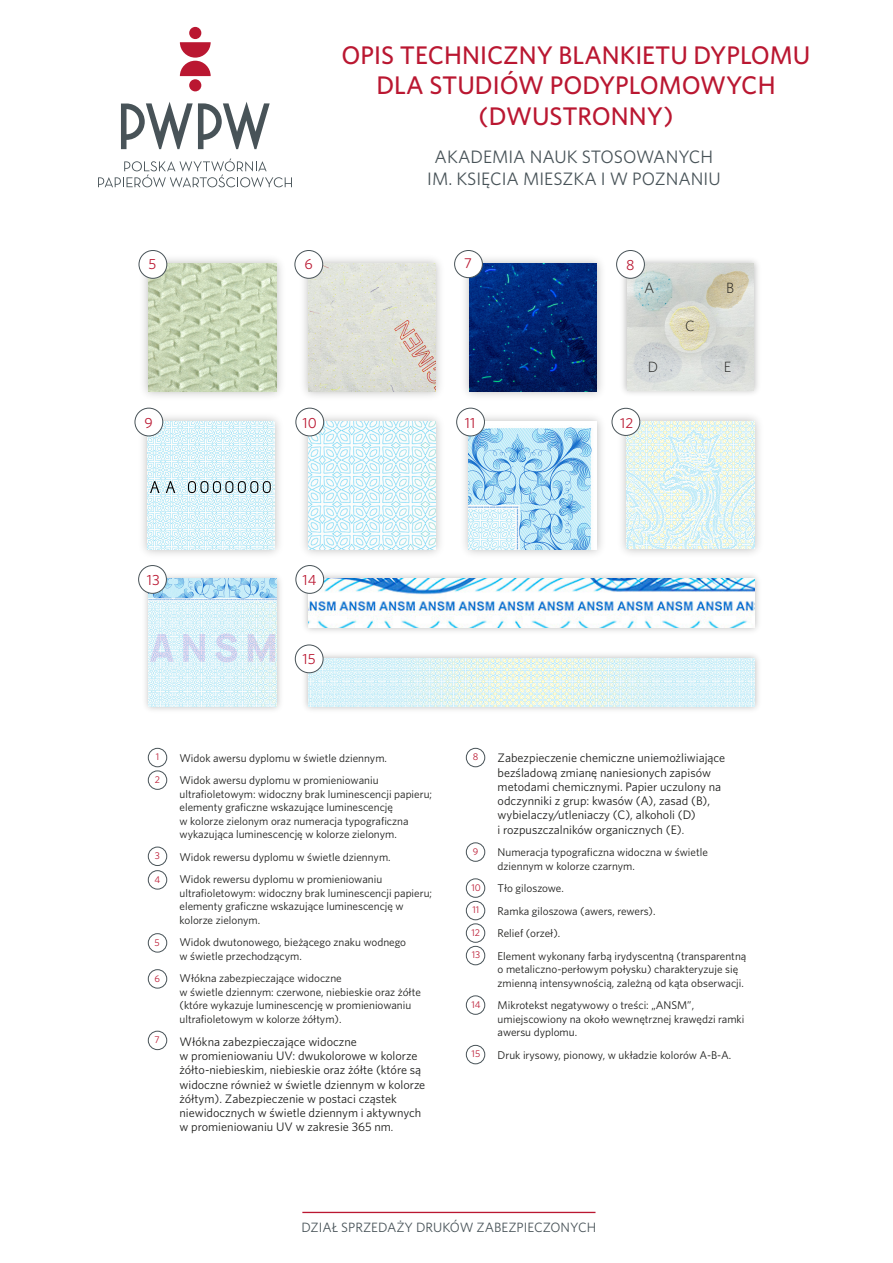
<style>
.page{position:relative;width:893px;height:1263px;background:#fff}
.page>*{position:absolute;margin:0;border:0;box-sizing:border-box;transform-origin:0 0}
.t1{font:500 25.5px/30.6px "Whitney";color:#ba1731;text-align:center}
.t2{font:18px/21.6px "Whitney";color:#485358;text-align:center}
.t3{font:300 14.85px "Whitney";color:#1d1d1b}
.t4{font:14.7px "Whitney";color:#ba1731}
.t5{font:14.4px "Whitney";color:#ba1731}
.t6{font:13.5px "Whitney";color:#485358}
.t7{font:12.3px/14.2px "Whitney";color:#1d1d1b}
.t8{font:11.25px/13.5px "Whitney";color:#1d1d1b}
.t9{font:11.25px/13.5px "Whitney";color:#1d1e1c}
.t10{font:9.75px "Whitney";color:#ba1731}
.s1{font-size:11.25px}
</style>
<div class="page">
<img style="left:134px;top:408px;width:145px;height:146px">
<img style="left:147px;top:421px;width:128px;height:128px">
<img style="left:617px;top:254px;width:141px;height:140px">
<img style="left:627px;top:264px;width:127px;height:126px">
<hr style="left:302px;top:1212px;width:293px;height:1px;background:#ba1731">
<svg style="left:121px;top:102px;width:149px;height:47px"></svg>
<div style="left:189px;top:79px;width:12px;height:12px;background:#ba1731;border-radius:50%"></div>
<svg style="left:180px;top:42px;width:31px;height:34px"></svg>
<div style="left:189px;top:27px;width:12px;height:12px;background:#ba1731;border-radius:50%"></div>
<svg style="left:98px;top:159px;width:194px;height:28px"></svg>
<img style="left:456px;top:251px;width:146px;height:145px">
<img style="left:469px;top:264px;width:128px;height:127px">
<div style="left:455px;top:250px;width:27px;height:28px;background:#fff;border-radius:50%"></div>
<div style="left:454px;top:250px;width:29px;height:28px;border:1px solid #485358;border-radius:50%"></div>
<div style="left:617px;top:250px;width:27px;height:28px;background:#fff;border-radius:50%"></div>
<div style="left:616px;top:250px;width:29px;height:29px;border:1px solid #485358;border-radius:50%"></div>
<div style="left:135px;top:408px;width:28px;height:28px;background:#fff;border-radius:50%"></div>
<div style="left:135px;top:408px;width:28px;height:28px;border:1px solid #485358;border-radius:50%"></div>
<div style="left:148px;top:771px;width:19px;height:18px;border:1px solid #485358;border-radius:50%"></div>
<div style="left:148px;top:847px;width:19px;height:19px;border:1px solid #485358;border-radius:50%"></div>
<div style="left:148px;top:870px;width:19px;height:19px;border:1px solid #485358;border-radius:50%"></div>
<div style="left:148px;top:748px;width:19px;height:19px;border:1px solid #485358;border-radius:50%"></div>
<img style="left:138px;top:251px;width:143px;height:145px">
<img style="left:149px;top:264px;width:127px;height:127px">
<div style="left:139px;top:250px;width:28px;height:28px;background:#fff;border-radius:50%"></div>
<div style="left:139px;top:250px;width:28px;height:29px;border:1px solid #485358;border-radius:50%"></div>
<img style="left:295px;top:251px;width:145px;height:145px">
<img style="left:308px;top:264px;width:128px;height:127px">
<div style="left:295px;top:250px;width:28px;height:28px;background:#fff;border-radius:50%"></div>
<div style="left:295px;top:250px;width:28px;height:29px;border:1px solid #485358;border-radius:50%"></div>
<img style="left:295px;top:408px;width:145px;height:146px">
<img style="left:308px;top:421px;width:128px;height:128px">
<div style="left:296px;top:408px;width:28px;height:28px;background:#fff;border-radius:50%"></div>
<div style="left:296px;top:408px;width:28px;height:28px;border:1px solid #485358;border-radius:50%"></div>
<img style="left:456px;top:408px;width:146px;height:146px">
<img style="left:469px;top:421px;width:127px;height:128px">
<div style="left:457px;top:408px;width:27px;height:28px;background:#fff;border-radius:50%"></div>
<div style="left:456px;top:408px;width:29px;height:28px;border:1px solid #485358;border-radius:50%"></div>
<img style="left:139px;top:569px;width:141px;height:141px">
<img style="left:149px;top:579px;width:127px;height:127px">
<img style="left:614px;top:408px;width:145px;height:146px">
<img style="left:627px;top:421px;width:127px;height:128px">
<div style="left:612px;top:408px;width:28px;height:27px;background:#fff;border-radius:50%"></div>
<div style="left:612px;top:408px;width:28px;height:28px;border:1px solid #485358;border-radius:50%"></div>
<div style="left:139px;top:565px;width:27px;height:28px;background:#fff;border-radius:50%"></div>
<div style="left:138px;top:565px;width:29px;height:29px;border:1px solid #485358;border-radius:50%"></div>
<img style="left:298px;top:648px;width:461px;height:62px">
<img style="left:308px;top:658px;width:447px;height:48px">
<div style="left:295px;top:645px;width:28px;height:28px;background:#fff;border-radius:50%"></div>
<div style="left:295px;top:645px;width:28px;height:28px;border:1px solid #485358;border-radius:50%"></div>
<img style="left:298px;top:569px;width:461px;height:62px">
<img style="left:308px;top:578px;width:447px;height:49px">
<div style="left:296px;top:565px;width:28px;height:28px;background:#fff;border-radius:50%"></div>
<div style="left:296px;top:565px;width:28px;height:29px;border:1px solid #485358;border-radius:50%"></div>
<div style="left:148px;top:933px;width:19px;height:19px;border:1px solid #485358;border-radius:50%"></div>
<div style="left:148px;top:969px;width:19px;height:19px;border:1px solid #485358;border-radius:50%"></div>
<div style="left:148px;top:1031px;width:19px;height:19px;border:1px solid #485358;border-radius:50%"></div>
<div style="left:466px;top:748px;width:19px;height:19px;border:1px solid #485358;border-radius:50%"></div>
<div style="left:466px;top:843px;width:19px;height:18px;border:1px solid #485358;border-radius:50%"></div>
<div style="left:466px;top:879px;width:19px;height:18px;border:1px solid #485358;border-radius:50%"></div>
<div style="left:466px;top:901px;width:19px;height:19px;border:1px solid #485358;border-radius:50%"></div>
<div style="left:466px;top:924px;width:19px;height:18px;border:1px solid #485358;border-radius:50%"></div>
<div style="left:466px;top:946px;width:19px;height:19px;border:1px solid #485358;border-radius:50%"></div>
<div style="left:466px;top:996px;width:19px;height:18px;border:1px solid #485358;border-radius:50%"></div>
<div style="left:466px;top:1045px;width:19px;height:19px;border:1px solid #485358;border-radius:50%"></div>
<h3 class="t4" style="left:149px;top:254px;width:9px">5</h3>
<h3 class="t4" style="left:304px;top:254px;width:10px">6</h3>
<h1 class="t1" style="left:342px;top:39px;width:470px">OPIS TECHNICZNY BLANKIETU DYPLOMU<br>DLA STUDIÓW PODYPLOMOWYCH (DWUSTRONNY)</h1>
<h2 class="t2" style="left:427px;top:146px;width:295px">AKADEMIA NAUK STOSOWANYCH<br>IM. KSIĘCIA MIESZKA I W POZNANIU</h2>
<p class="t5" style="left:464px;top:254px;width:9px">7</p>
<h3 class="t4" style="left:626px;top:255px;width:10px">8</h3>
<h3 class="t3" style="left:644px;top:277px;width:12px">A</h3>
<h3 class="t3" style="left:726px;top:277px;width:10px">B</h3>
<h3 class="t3" style="left:685px;top:316px;width:11px">C</h3>
<h3 class="t3" style="left:648px;top:357px;width:12px">D</h3>
<h3 class="t3" style="left:724px;top:357px;width:9px">E</h3>
<h3 class="t4" style="left:145px;top:413px;width:10px">9</h3>
<h3 class="t4" style="left:303px;top:413px;width:16px">10</h3>
<h3 class="t4" style="left:465px;top:413px;width:12px">11</h3>
<p class="t5" style="left:620px;top:413px;width:15px">12</p>
<h3 class="t4" style="left:147px;top:570px;width:14px">13</h3>
<h3 class="t4" style="left:303px;top:570px;width:15px">14</h3>
<h3 class="t4" style="left:302px;top:649px;width:15px">15</h3>
<p class="t10" style="left:156px;top:750px;width:5px">1</p>
<p class="t10" style="left:155px;top:773px;width:7px">2</p>
<p class="t10" style="left:155px;top:849px;width:7px">3</p>
<p class="t10" style="left:155px;top:873px;width:7px">4</p>
<p class="t10" style="left:155px;top:936px;width:7px">5</p>
<p class="t10" style="left:155px;top:972px;width:7px">6</p>
<p class="t10" style="left:155px;top:1033px;width:7px">7</p>
<p class="t8" style="left:180px;top:751px;width:209px">Widok awersu dyplomu w świetle dziennym.</p>
<p class="t9" style="left:180px;top:773px;width:254px">Widok awersu dyplomu w promieniowaniu ultrafioletowym: widoczny brak luminescencji papieru; elementy graficzne wskazujące luminescencję<br>w kolorze zielonym oraz numeracja typograficzna wykazująca luminescencję w kolorze zielonym.</p>
<p class="t8" style="left:180px;top:850px;width:213px">Widok rewersu dyplomu w świetle dziennym.</p>
<p class="t9" style="left:180px;top:872px;width:254px">Widok rewersu dyplomu w promieniowaniu ultrafioletowym: widoczny brak luminescencji papieru; elementy graficzne wskazujące luminescencję w kolorze zielonym.</p>
<p class="t8" style="left:180px;top:935px;width:228px">Widok dwutonowego, bieżącego znaku wodnego w świetle przechodzącym.</p>
<p class="t8" style="left:180px;top:971px;width:243px">Włókna zabezpieczające widoczne<br>w świetle dziennym: czerwone, niebieskie oraz żółte (które wykazuje luminescencję w promieniowaniu ultrafioletowym w kolorze żółtym).</p>
<p class="t7" style="left:180px;top:1034px;width:247px">Włókna zabezpieczające widoczne<br>w promieniowaniu UV: dwukolorowe w kolorze żółto-niebieskim, niebieskie oraz żółte (które są widoczne również w świetle dziennym w kolorze żółtym). Zabezpieczenie w postaci cząstek niewidocznych w świetle dziennym i aktywnych w promieniowaniu UV w zakresie 365 nm<span class="s1">.</span></p>
<p class="t10" style="left:473px;top:750px;width:7px">8</p>
<p class="t10" style="left:473px;top:845px;width:7px">9</p>
<p class="t10" style="left:471px;top:881px;width:11px">10</p>
<p class="t10" style="left:472px;top:903px;width:8px">11</p>
<p class="t10" style="left:471px;top:926px;width:10px">12</p>
<p class="t10" style="left:472px;top:948px;width:10px">13</p>
<p class="t10" style="left:471px;top:998px;width:11px">14</p>
<p class="t10" style="left:472px;top:1047px;width:10px">15</p>
<p class="t7" style="left:498px;top:751px;width:229px">Zabezpieczenie chemiczne uniemożliwiające bezśladową zmianę naniesionych zapisów metodami chemicznymi. Papier uczulony na odczynniki z grup: kwasów (A), zasad (B), wybielaczy/utleniaczy (C), alkoholi (D)<br>i rozpuszczalników organicznych (E)<span class="s1">.</span></p>
<p class="t8" style="left:498px;top:845px;width:212px">Numeracja typograficzna widoczna w świetle dziennym w kolorze czarnym.</p>
<p class="t8" style="left:498px;top:877px;width:250px;line-height:22.5px">Tło giloszowe.<br>Ramka giloszowa (awers, rewers).<br>Relief (orzeł).<br>Element wykonany farbą irydyscentną (transparentną</p>
<p class="t8" style="left:498px;top:962px;width:248px">o metaliczno-perłowym połysku) charakteryzuje się zmienną intensywnością, zależną od kąta obserwacji.</p>
<p class="t8" style="left:498px;top:998px;width:248px">Mikrotekst negatywowy o treści: „ANSM”, umiejscowiony na około wewnętrznej krawędzi ramki awersu dyplomu.</p>
<p class="t8" style="left:498px;top:1048px;width:235px">Druk irysowy, pionowy, w układzie kolorów A-B-A.</p>
<p class="t6" style="left:302px;top:1219px;width:296px">DZIAŁ SPRZEDAŻY DRUKÓW ZABEZPIECZONYCH</p>
</div>
